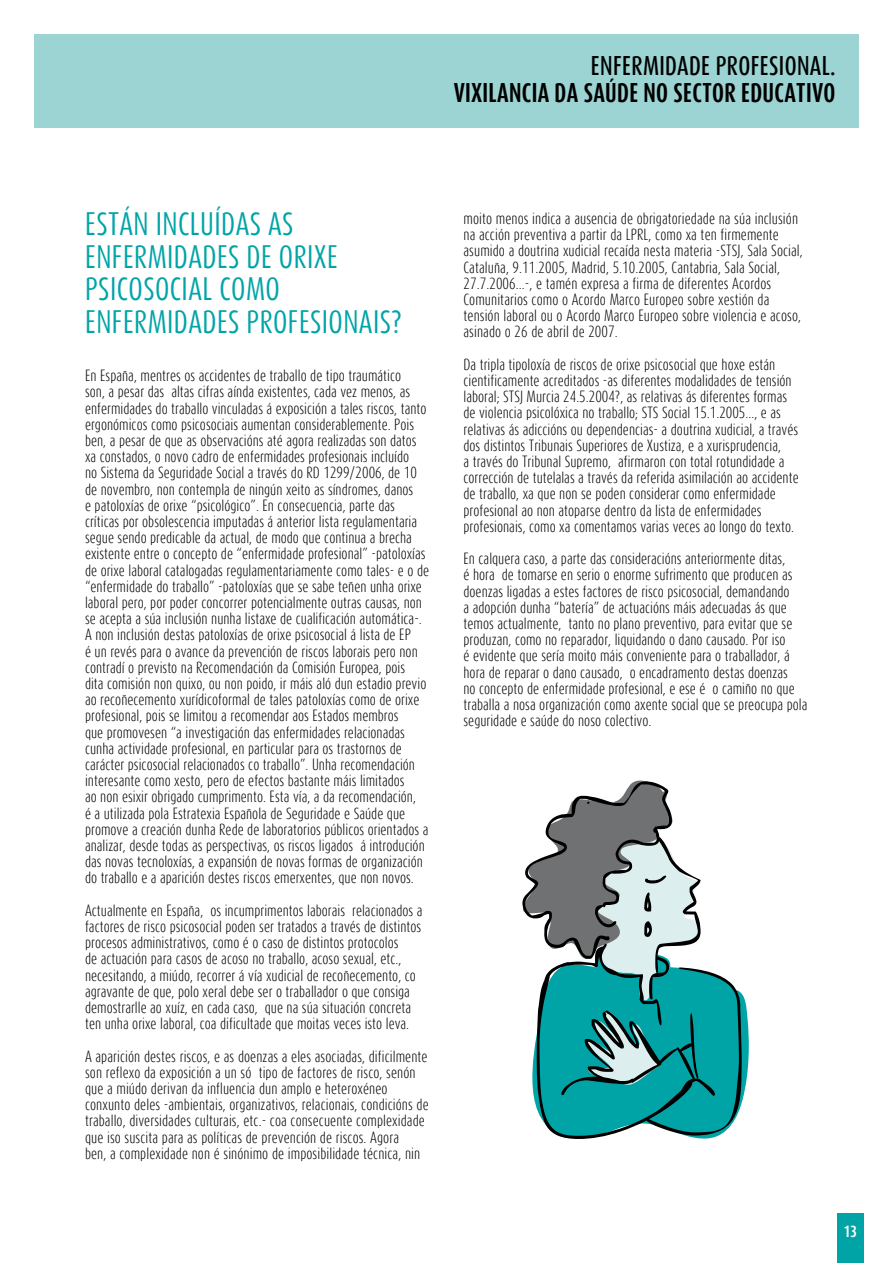
<style>
.page{position:relative;width:893px;height:1263px;background:#fff}
.page>*{position:absolute;margin:0;border:0;box-sizing:border-box;transform-origin:0 0}
.t1{font:27px "Dax Compact";color:#00a4a7}
.t2{font:700 22.5px "Dax Compact";letter-spacing:.015em;color:#000}
.t3{font:500 22.5px "Dax Compact";letter-spacing:.015em;color:#000}
.t4{font:300 13.5px/16.2px "Dax Compact";color:#000}
.t5{font:700 13.5px "Dax Compact";color:#fff}
</style>
<div class="page">
<div style="left:34px;top:34px;width:824px;height:94px;background:#9cd3d3"></div>
<div style="left:837px;top:1214px;width:27px;height:49px;background:#00a4a7"></div>
<svg style="left:742px;top:994px;width:7px;height:108px"></svg>
<svg style="left:522px;top:780px;width:220px;height:359px"></svg>
<h2 class="t3" style="left:591px;top:52px;width:246px">ENFERMIDADE PROFESIONAL.</h2>
<h2 class="t2" style="left:454px;top:79px;width:383px">VIXILANCIA DA SAÚDE NO SECTOR EDUCATIVO</h2>
<h1 class="t1" style="left:85px;top:207px;width:83px">ESTÁN INCLUÍDAS</h1>
<h1 class="t1" style="left:268px;top:207px;width:13px">AS</h1>
<h1 class="t1" style="left:85px;top:239px;width:14px">ENFERMIDADES</h1>
<h1 class="t1" style="left:247px;top:239px;width:45px">DE ORIXE</h1>
<h1 class="t1" style="left:85px;top:272px;width:13px">PSICOSOCIAL</h1>
<h1 class="t1" style="left:219px;top:272px;width:16px">COMO</h1>
<h1 class="t1" style="left:85px;top:304px;width:14px">ENFERMIDADES</h1>
<h1 class="t1" style="left:247px;top:304px;width:13px">PROFESIONAIS</h1>
<h1 class="t1" style="left:391px;top:304px;width:12px">?</h1>
<p class="t4" style="left:85px;top:367px;width:346px">En España, mentres os accidentes de traballo de tipo traumático<br>son, a pesar das altas cifras aínda existentes, cada vez menos, as enfermidades do traballo vinculadas á exposición a tales riscos, tanto ergonómicos como psicosociais aumentan considerablemente. Pois ben, a pesar de que as observacións até agora realizadas son datos xa constados, o novo cadro de enfermidades profesionais incluído<br>no Sistema da Seguridade Social a través do RD 1299/2006, de 10 de novembro, non contempla de ningún xeito as síndromes, danos<br>e patoloxías de orixe “psicológico”. En consecuencia, parte das críticas por obsolescencia imputadas á anterior lista regulamentaria segue sendo predicable da actual, de modo que continua a brecha existente entre o concepto de “enfermidade profesional” -patoloxías de orixe laboral catalogadas regulamentariamente como tales- e o de “enfermidade do traballo” -patoloxías que se sabe teñen unha orixe laboral pero, por poder concorrer potencialmente outras causas, non se acepta a súa inclusión nunha listaxe de cualificación automática-.<br>A non inclusión destas patoloxías de orixe psicosocial á lista de EP<br>é un revés para o avance da prevención de riscos laborais pero non contradí o previsto na Recomendación da Comisión Europea, pois<br>dita comisión non quixo, ou non poido, ir máis aló dun estadio previo ao recoñecemento xurídicoformal de tales patoloxías como de orixe profesional, pois se limitou a recomendar aos Estados membros<br>que promovesen “a investigación das enfermidades relacionadas cunha actividade profesional, en particular para os trastornos de carácter psicosocial relacionados co traballo”. Unha recomendación interesante como xesto, pero de efectos bastante máis limitados<br>ao non esixir obrigado cumprimento. Esta vía, a da recomendación,<br>é a utilizada pola Estratexia Española de Seguridade e Saúde que promove a creación dunha Rede de laboratorios públicos orientados a analizar, desde todas as perspectivas, os riscos ligados á introdución das novas tecnoloxías, a expansión de novas formas de organización do traballo e a aparición destes riscos emerxentes, que non novos.</p>
<p class="t4" style="left:85px;top:902px;width:339px">Actualmente en España, os incumprimentos laborais relacionados a factores de risco psicosocial poden ser tratados a través de distintos procesos administrativos, como é o caso de distintos protocolos<br>de actuación para casos de acoso no traballo, acoso sexual, etc., necesitando, a miúdo, recorrer á vía xudicial de recoñecemento, co agravante de que, polo xeral debe ser o traballador o que consiga demostrarlle ao xuíz, en cada caso, que na súa situación concreta ten unha orixe laboral, coa dificultade que moitas veces isto leva.</p>
<p class="t4" style="left:85px;top:1047px;width:345px">A aparición destes riscos, e as doenzas a eles asociadas, dificilmente son reflexo da exposición a un só tipo de factores de risco, senón que a miúdo derivan da influencia dun amplo e heteroxéneo conxunto deles -ambientais, organizativos, relacionais, condicións de traballo, diversidades culturais, etc.- coa consecuente complexidade que iso suscita para as políticas de prevención de riscos. Agora<br>ben, a complexidade non é sinónimo de imposibilidade técnica, nin</p>
<p class="t4" style="left:463px;top:210px;width:341px">moito menos indica a ausencia de obrigatoriedade na súa inclusión na acción preventiva a partir da LPRL, como xa ten firmemente asumido a doutrina xudicial recaída nesta materia -STSJ, Sala Social, Cataluña, 9.11.2005, Madrid, 5.10.2005, Cantabria, Sala Social, 27.7.2006...-, e tamén expresa a firma de diferentes Acordos Comunitarios como o Acordo Marco Europeo sobre xestión da tensión laboral ou o Acordo Marco Europeo sobre violencia e acoso, asinado o 26 de abril de 2007.</p>
<p class="t4" style="left:463px;top:356px;width:337px">Da tripla tipoloxía de riscos de orixe psicosocial que hoxe están cientificamente acreditados -as diferentes modalidades de tensión laboral; STSJ Murcia 24.5.2004?, as relativas ás diferentes formas de violencia psicolóxica no traballo; STS Social 15.1.2005..., e as relativas ás adiccións ou dependencias- a doutrina xudicial, a través dos distintos Tribunais Superiores de Xustiza, e a xurisprudencia,<br>a través do Tribunal Supremo, afirmaron con total rotundidade a corrección de tutelalas a través da referida asimilación ao accidente de traballo, xa que non se poden considerar como enfermidade profesional ao non atoparse dentro da lista de enfermidades profesionais, como xa comentamos varias veces ao longo do texto.</p>
<p class="t4" style="left:463px;top:550px;width:346px">En calquera caso, a parte das consideracións anteriormente ditas,<br>é hora de tomarse en serio o enorme sufrimento que producen as doenzas ligadas a estes factores de risco psicosocial, demandando<br>a adopción dunha “batería” de actuacións máis adecuadas ás que temos actualmente, tanto no plano preventivo, para evitar que se produzan, como no reparador, liquidando o dano causado. Por iso<br>é evidente que sería moito máis conveniente para o traballador, á hora de reparar o dano causado, o encadramento destas doenzas<br>no concepto de enfermidade profesional, e ese é o camiño no que traballa a nosa organización como axente social que se preocupa pola seguridade e saúde do noso colectivo.</p>
<p class="t5" style="left:844px;top:1222px;width:15px">13</p>
</div>
